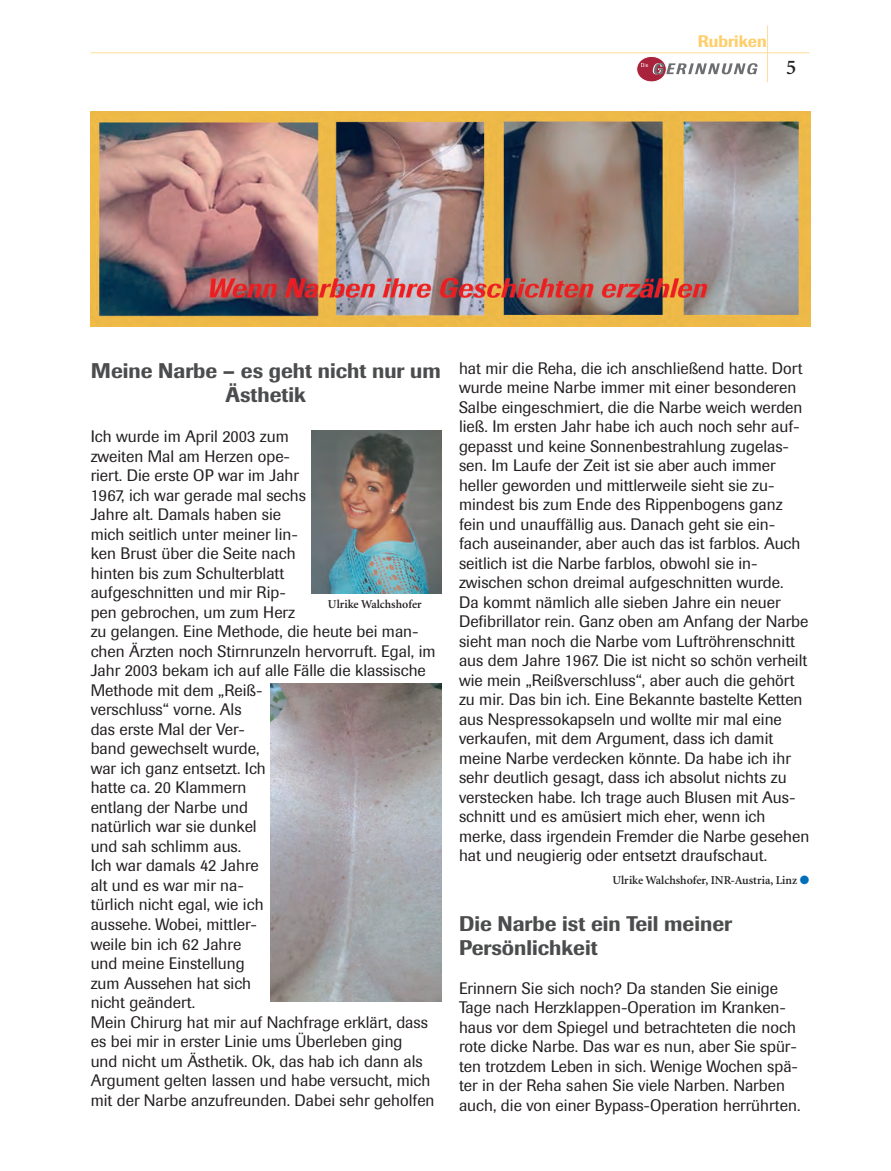
<style>
.page{position:relative;width:891px;height:1171px;background:#fff}
.page>*{position:absolute;margin:0;border:0;box-sizing:border-box;transform-origin:0 0}
.t1{font:500 21px/24px "Imago";color:#4b4c4d;text-align:center}
.t2{font:600 21px "Minion";color:#231f20}
.t3{font:16.5px/19.5px "Imago";color:#231f20}
.t4{font:500 16.5px "Imago";color:#fece6b}
.t5{font:600 12px "Minion";color:#231f20}
.s1{color:#006fba}
</style>
<div class="page">
<hr style="left:767px;top:25px;width:1px;height:57px;background:#fedc9a">
<div style="left:637px;top:56px;width:29px;height:26px;background:#a9233d;border-radius:50%"></div>
<div style="left:636px;top:56px;width:30px;height:26px;border:1px solid #fff;border-radius:50%"></div>
<svg style="left:641px;top:63px;width:116px;height:11px"></svg>
<hr style="left:91px;top:52px;width:718px;height:1px;background:#fedc9a">
<img style="left:311px;top:430px;width:130px;height:164px">
<img style="left:270px;top:683px;width:171px;height:318px">
<img style="left:91px;top:112px;width:720px;height:214px">
<p class="t4" style="left:698px;top:35px;width:71px">Rubriken</p>
<p class="t2" style="left:786px;top:59px;width:12px">5</p>
<p class="t1" style="left:91px;top:360px;width:351px">Meine Narbe – es geht nicht nur um<br>Ästhetik</p>
<p class="t3" style="left:91px;top:428px;width:346px">Ich wurde im April 2003 zum<br>zweiten Mal am Herzen ope-<br>riert. Die erste OP war im Jahr<br>1967, ich war gerade mal sechs<br>Jahre alt. Damals haben sie<br>mich seitlich unter meiner lin-<br>ken Brust über die Seite nach<br>hinten bis zum Schulterblatt<br>aufgeschnitten und mir Rip-<br>pen gebrochen, um zum Herz<br>zu gelangen. Eine Methode, die heute bei man&shy;chen Ärzten noch Stirnrunzeln hervorruft. Egal, im<br>Jahr 2003 bekam ich auf alle Fälle die klassische<br>Methode mit dem „Reiß-<br>verschluss“ vorne. Als<br>das erste Mal der Ver-<br>band gewechselt wurde,<br>war ich ganz entsetzt. Ich<br>hatte ca. 20 Klammern<br>entlang der Narbe und<br>natürlich war sie dunkel<br>und sah schlimm aus.<br>Ich war damals 42 Jahre<br>alt und es war mir na-<br>türlich nicht egal, wie ich<br>aussehe. Wobei, mittler-<br>weile bin ich 62 Jahre<br>und meine Einstellung<br>zum Aussehen hat sich<br>nicht geändert.<br>Mein Chirurg hat mir auf Nachfrage erklärt, dass es bei mir in erster Linie ums Überleben ging<br>und nicht um Ästhetik. Ok, das hab ich dann als<br>Argument gelten lassen und habe versucht, mich mit der Narbe anzufreunden. Dabei sehr geholfen</p>
<p class="t5" style="left:328px;top:600px;width:95px">Ulrike Walchshofer</p>
<p class="t3" style="left:459px;top:360px;width:352px">hat mir die Reha, die ich anschließend hatte. Dort wurde meine Narbe immer mit einer besonderen Salbe eingeschmiert, die die Narbe weich werden ließ. Im ersten Jahr habe ich auch noch sehr auf&shy;gepasst und keine Sonnenbestrahlung zugelas&shy;sen. Im Laufe der Zeit ist sie aber auch immer heller geworden und mittlerweile sieht sie zu&shy;mindest bis zum Ende des Rippenbogens ganz fein und unauffällig aus. Danach geht sie ein&shy;fach auseinander, aber auch das ist farblos. Auch seitlich ist die Narbe farblos, obwohl sie in&shy;zwischen schon dreimal aufgeschnitten wurde.<br>Da kommt nämlich alle sieben Jahre ein neuer Defibrillator rein. Ganz oben am Anfang der Narbe sieht man noch die Narbe vom Luftröhrenschnitt aus dem Jahre 1967. Die ist nicht so schön verheilt wie mein „Reißverschluss“, aber auch die gehört zu mir. Das bin ich. Eine Bekannte bastelte Ketten aus Nespressokapseln und wollte mir mal eine verkaufen, mit dem Argument, dass ich damit meine Narbe verdecken könnte. Da habe ich ihr sehr deutlich gesagt, dass ich absolut nichts zu verstecken habe. Ich trage auch Blusen mit Aus&shy;schnitt und es amüsiert mich eher, wenn ich merke, dass irgendein Fremder die Narbe gesehen hat und neugierig oder entsetzt draufschaut.</p>
<p class="t5" style="left:612px;top:875px;width:198px">Ulrike Walchshofer, INR-Austria, Linz <span class="s1">●</span></p>
<p class="t1" style="left:459px;top:913px;width:274px;text-align:left">Die Narbe ist ein Teil meiner<br>Persönlichkeit</p>
<p class="t3" style="left:459px;top:979px;width:343px">Erinnern Sie sich noch? Da standen Sie einige Tage nach Herzklappen-Operation im Kranken&shy;haus vor dem Spiegel und betrachteten die noch rote dicke Narbe. Das war es nun, aber Sie spür&shy;ten trotzdem Leben in sich. Wenige Wochen spä&shy;ter in der Reha sahen Sie viele Narben. Narben auch, die von einer Bypass-Operation herrührten.</p>
</div>
